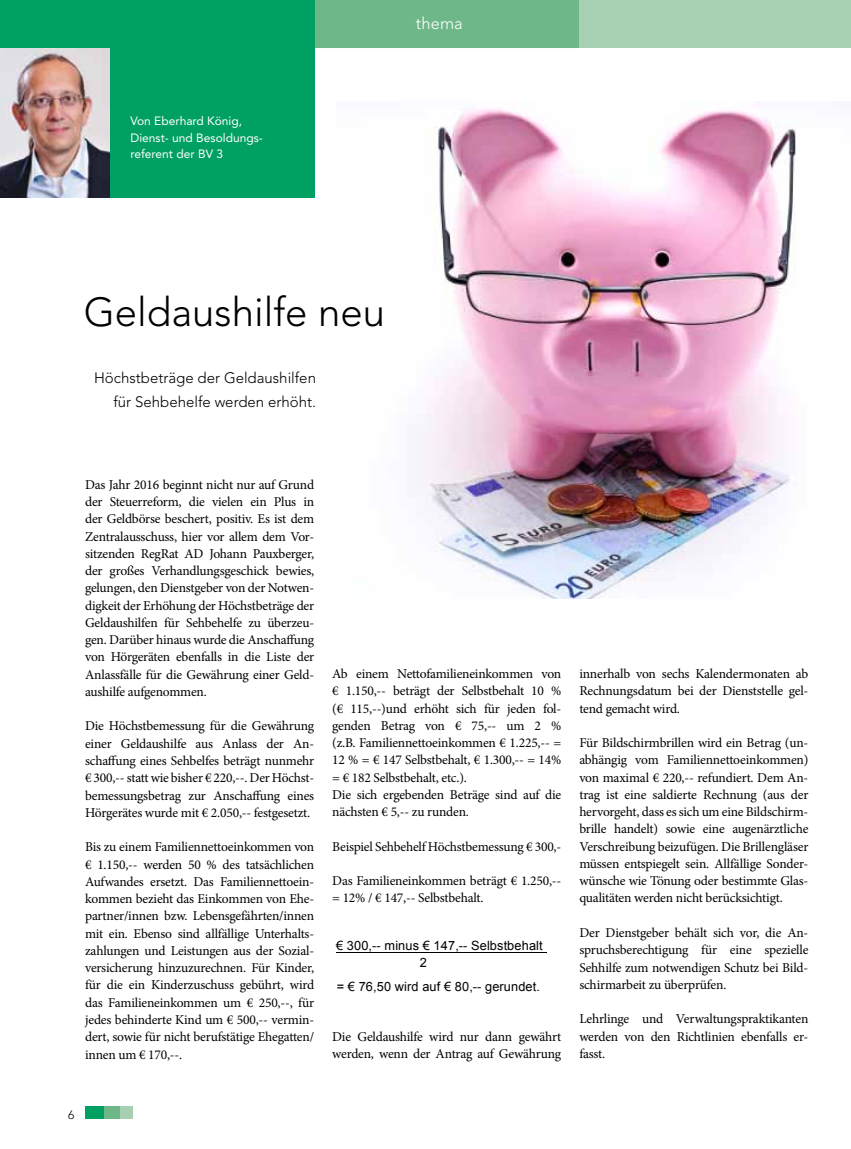
<style>
.page{position:relative;width:851px;height:1149px;background:#fff}
.page>*{position:absolute;margin:0;border:0;box-sizing:border-box;transform-origin:0 0}
.t1{font:300 40.2px "Avenir";color:#000}
.t2{font:300 16.5px "Avenir";color:#fff}
.t3{font:300 15px/24px "Avenir";color:#000;text-align:right}
.t4{font:13.5px/17.2px "Minion Pro";letter-spacing:-.015em;color:#000;text-align:justify}
.t5{font:12.75px "Arial";letter-spacing:.01em;color:#000}
.t6{font:12px/16.5px "Avenir";color:#fff}
.t7{font:300 12px "Avenir";color:#000}
</style>
<div class="page">
<img style="left:416px;top:102px;width:380px;height:496px">
<div style="left:578px;top:0;width:272px;height:48px;background:#a6d0b1"></div>
<div style="left:315px;top:0;width:263px;height:48px;background:#6eb788"></div>
<div style="left:85px;top:1106px;width:19px;height:12px;background:#00a063"></div>
<div style="left:104px;top:1106px;width:16px;height:12px;background:#6eb788"></div>
<div style="left:120px;top:1106px;width:13px;height:12px;background:#a6d0b1"></div>
<hr style="left:336px;top:951px;width:210px;height:1px;background:#000">
<div style="left:0;top:0;width:315px;height:197px;background:#00a063"></div>
<img style="left:0;top:48px;width:109px;height:149px">
<p class="t6" style="left:130px;top:113px;width:134px">Von Eberhard König,<br>Dienst- und Besoldungs&shy;referent der BV 3</p>
<p class="t2" style="left:415px;top:14px;width:49px">thema</p>
<h1 class="t1" style="left:84px;top:288px;width:303px">Geldaushilfe neu</h1>
<p class="t3" style="left:94px;top:366px;width:223px">Höchstbeträge der Geldaushilfen für Sehbehelfe werden erhöht.</p>
<p class="t4" style="left:85px;top:475px;width:230px">Das Jahr 2016 beginnt nicht nur auf Grund der Steuerreform, die vielen ein Plus in der Geldbörse beschert, positiv. Es ist dem Zentralausschuss, hier vor allem dem Vor&shy;sitzenden RegRat AD Johann Pauxberger, der großes Verhandlungsgeschick bewies, gelungen, den Dienstgeber von der Notwen&shy;digkeit der Erhöhung der Höchstbeträge der Geldaushilfen für Sehbehelfe zu überzeu&shy;gen. Darüber hinaus wurde die Anschaffung von Hörgeräten ebenfalls in die Liste der Anlassfälle für die Gewährung einer Geld&shy;aushilfe aufgenommen.</p>
<p class="t4" style="left:85px;top:717px;width:230px">Die Höchstbemessung für die Gewährung einer Geldaushilfe aus Anlass der An&shy;schaffung eines Sehbelfes beträgt nunmehr € 300,-- statt wie bisher € 220,--. Der Höchst&shy;bemessungsbetrag zur Anschaffung eines Hörgerätes wurde mit € 2.050,-- festgesetzt.</p>
<p class="t4" style="left:85px;top:838px;width:230px">Bis zu einem Familiennettoeinkommen von € 1.150,-- werden 50 % des tatsächlichen Aufwandes ersetzt. Das Familiennettoein&shy;kommen bezieht das Einkommen von Ehe&shy;partner/innen bzw. Lebensgefährten/innen mit ein. Ebenso sind allfällige Unterhalts&shy;zahlungen und Leistungen aus der Sozial&shy;versicherung hinzuzurechnen. Für Kinder, für die ein Kinderzuschuss gebührt, wird das Familieneinkommen um € 250,--, für jedes behinderte Kind um € 500,-- vermin&shy;dert, sowie für nicht berufstätige Ehegatten/ innen um € 170,--.</p>
<p class="t4" style="left:332px;top:665px;width:230px;text-align:left">Ab einem Nettofamilieneinkommen von € 1.150,-- beträgt der Selbstbehalt 10 % (€ 115,--)und erhöht sich für jeden fol&shy;genden Betrag von € 75,-- um 2 % (z.B. Familiennettoeinkommen € 1.225,-- = 12 % = € 147 Selbstbehalt, € 1.300,-- = 14% = € 182 Selbstbehalt, etc.).<br>Die sich ergebenden Beträge sind auf die nächsten € 5,-- zu runden.</p>
<p class="t4" style="left:332px;top:837px;width:230px">Beispiel Sehbehelf Höchstbemessung € 300,-</p>
<p class="t4" style="left:332px;top:872px;width:230px">Das Familieneinkommen beträgt € 1.250,-- = 12% / € 147,-- Selbstbehalt.</p>
<p class="t4" style="left:579px;top:665px;width:230px">innerhalb von sechs Kalendermonaten ab Rechnungsdatum bei der Dienststelle gel&shy;tend gemacht wird.</p>
<p class="t4" style="left:579px;top:734px;width:230px">Für Bildschirmbrillen wird ein Betrag (un&shy;abhängig vom Familiennettoeinkommen) von maximal € 220,-- refundiert. Dem An&shy;trag ist eine saldierte Rechnung (aus der hervorgeht, dass es sich um eine Bildschirm&shy;brille handelt) sowie eine augenärztliche Verschreibung beizufügen. Die Brillengläser müssen entspiegelt sein. Allfällige Sonder&shy;wünsche wie Tönung oder bestimmte Glas&shy;qualitäten werden nicht berücksichtigt.</p>
<p class="t4" style="left:579px;top:923px;width:230px">Der Dienstgeber behält sich vor, die An&shy;spruchsberechtigung für eine spezielle Sehhilfe zum notwendigen Schutz bei Bild&shy;schirmarbeit zu überprüfen.</p>
<p class="t4" style="left:579px;top:1010px;width:230px">Lehrlinge und Verwaltungspraktikanten werden von den Richtlinien ebenfalls er&shy;fasst.</p>
<p class="t5" style="left:336px;top:936px;width:208px">€ 300,-- minus € 147,-- Selbstbehalt</p>
<p class="t5" style="left:587px;top:936px;width:205px">= € 76,50 wird auf € 80,-- gerundet.</p>
<p class="t5" style="left:419px;top:954px;width:9px">2</p>
<p class="t5" style="left:86px;top:978px;width:208px">€ 300,-- minus € 147,-- Selbstbehalt</p>
<p class="t5" style="left:336px;top:978px;width:205px">= € 76,50 wird auf € 80,-- gerundet.</p>
<p class="t5" style="left:169px;top:995px;width:9px">2</p>
<p class="t4" style="left:332px;top:1027px;width:230px">Die Geldaushilfe wird nur dann gewährt werden, wenn der Antrag auf Gewährung</p>
<p class="t7" style="left:68px;top:1107px;width:8px">6</p>
</div>
